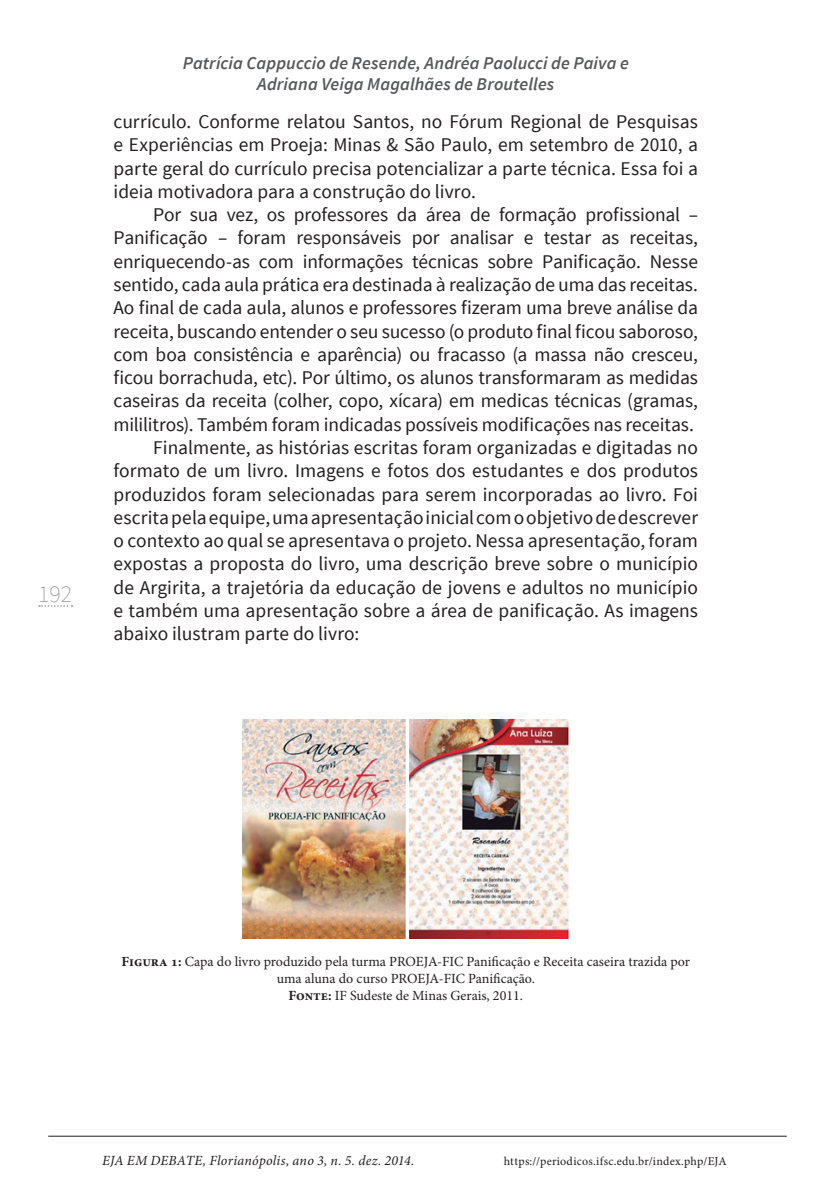
<style>
.page{position:relative;width:840px;height:1191px;background:#fff}
.page>*{position:absolute;margin:0;border:0;box-sizing:border-box;transform-origin:0 0}
.t1{font:200 24px "Source Sans Pro";color:#939598}
.t2{font:19.4px/23.2px "Source Sans Pro";color:#231f20;text-align:justify}
.t3{font:italic 600 18px/21.6px "Source Sans Pro";letter-spacing:.005em;color:#57585a;text-align:center}
.t4{font:14px/16.8px "Minion Pro";color:#231f20;text-align:center}
.t5{font:italic 14px "Minion Pro";letter-spacing:.015em;color:#231f20}
.t6{font:12px "Minion Pro";letter-spacing:.02em;color:#231f20}
.s1{font-weight:700}
</style>
<div class="page">
<svg style="left:39px;top:605px;width:33px;height:2px"></svg>
<hr style="left:48px;top:1135px;width:738px;height:1px;background:#231f20">
<img style="left:242px;top:720px;width:163px;height:219px">
<img style="left:409px;top:720px;width:159px;height:219px">
<p class="t1" style="left:38px;top:579px;width:35px">192</p>
<p class="t3" style="left:183px;top:52px;width:447px">Patrícia Cappuccio de Resende, Andréa Paolucci de Paiva e<br>Adriana Veiga Magalhães de Broutelles</p>
<p class="t2" style="left:113px;top:110px;width:585px">currículo. Conforme relatou Santos, no Fórum Regional de Pesquisas e Experiências em Proeja: Minas &amp; São Paulo, em setembro de 2010, a parte geral do currículo precisa potencializar a parte técnica. Essa foi a ideia motivadora para a construção do livro.</p>
<p class="t2" style="left:153px;top:203px;width:546px">Por sua vez, os professores da área de formação profissional –</p>
<p class="t2" style="left:113px;top:227px;width:585px">Panificação – foram responsáveis por analisar e testar as receitas,</p>
<p class="t2" style="left:113px;top:250px;width:585px">enriquecendo-as com informações técnicas sobre Panificação. Nesse</p>
<p class="t2" style="left:113px;top:273px;width:585px">sentido, cada aula prática era destinada à realização de uma das receitas.</p>
<p class="t2" style="left:113px;top:296px;width:585px">Ao final de cada aula, alunos e professores fizeram uma breve análise da</p>
<p class="t2" style="left:113px;top:320px;width:585px">receita, buscando entender o seu sucesso (o produto final ficou saboroso,</p>
<p class="t2" style="left:113px;top:343px;width:585px">com boa consistência e aparência) ou fracasso (a massa não cresceu,</p>
<p class="t2" style="left:113px;top:366px;width:585px">ficou borrachuda, etc). Por último, os alunos transformaram as medidas</p>
<p class="t2" style="left:113px;top:390px;width:585px">caseiras da receita (colher, copo, xícara) em medicas técnicas (gramas,</p>
<p class="t2" style="left:113px;top:413px;width:581px">mililitros). Também foram indicadas possíveis modificações nas receitas.</p>
<p class="t2" style="left:153px;top:436px;width:546px">Finalmente, as histórias escritas foram organizadas e digitadas no</p>
<p class="t2" style="left:113px;top:459px;width:585px">formato de um livro. Imagens e fotos dos estudantes e dos produtos</p>
<p class="t2" style="left:113px;top:483px;width:585px">produzidos foram selecionadas para serem incorporadas ao livro. Foi</p>
<p class="t2" style="left:113px;top:506px;width:585px">escrita pela equipe, uma apresentação inicial com o objetivo de descrever</p>
<p class="t2" style="left:113px;top:529px;width:585px">o contexto ao qual se apresentava o projeto. Nessa apresentação, foram</p>
<p class="t2" style="left:113px;top:553px;width:585px">expostas a proposta do livro, uma descrição breve sobre o município</p>
<p class="t2" style="left:113px;top:576px;width:585px">de Argirita, a trajetória da educação de jovens e adultos no município</p>
<p class="t2" style="left:113px;top:599px;width:585px">e também uma apresentação sobre a área de panificação. As imagens</p>
<p class="t2" style="left:113px;top:622px;width:247px">abaixo ilustram parte do livro:</p>
<p class="t4" style="left:121px;top:953px;width:570px"><span class="s1">Figura 1:</span> Capa do livro produzido pela turma PROEJA-FIC Panificação e Receita caseira trazida por uma aluna do curso PROEJA-FIC Panificação.<br><span class="s1">Fonte:</span> IF Sudeste de Minas Gerais, 2011.</p>
<p class="t5" style="left:102px;top:1151px;width:313px">EJA EM DEBATE, Florianópolis, ano 3, n. 5. dez. 2014.</p>
<p class="t6" style="left:503px;top:1153px;width:224px">https://periodicos.ifsc.edu.br/index.php/EJA</p>
</div>
